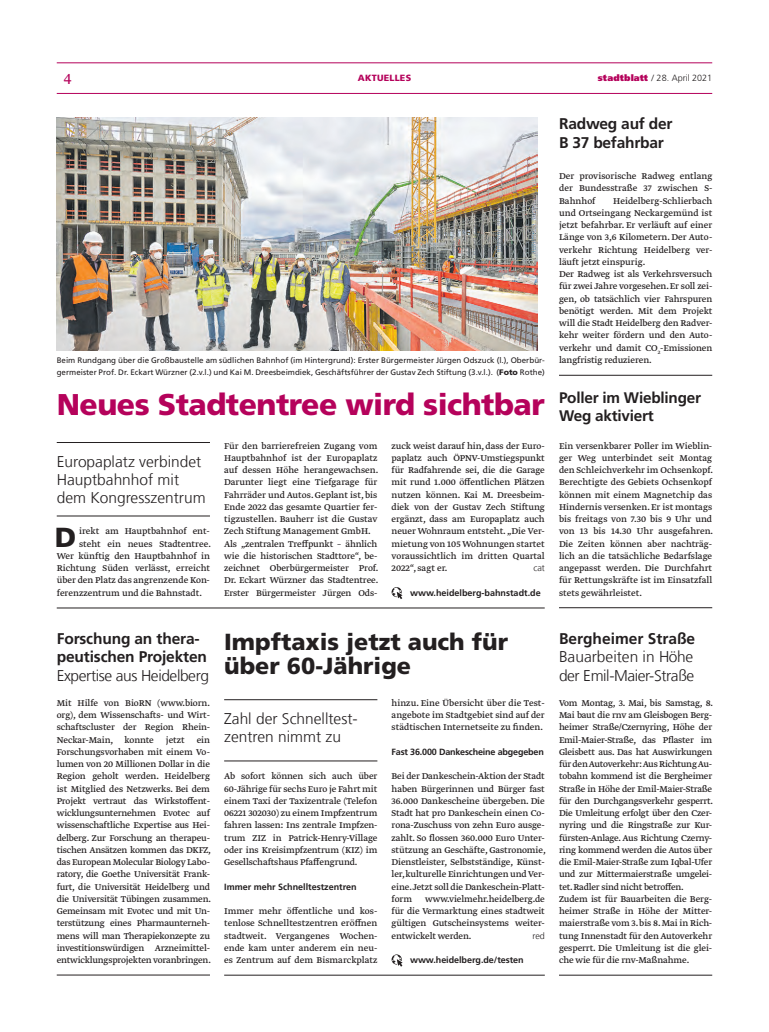
<style>
.page{position:relative;width:769px;height:1032px;background:#fff}
.page>*{position:absolute;margin:0;border:0;box-sizing:border-box;transform-origin:0 0}
.t1{font:900 30px "Frutiger LT Std";letter-spacing:-.015em;color:#b5025b}
.t2{font:900 27.5px "Frutiger LT Std";color:#231f20}
.t3{font:900 23.2px/24.5px "Frutiger LT Std";color:#231f20}
.t4{font:300 18px "Greta Text Std";color:#b5025b}
.t5{font:300 15.5px/18px "Frutiger LT Com";color:#231f20}
.t6{font:700 15.5px/18.4px "Frutiger LT Com";letter-spacing:-.01em;color:#231f20}
.t7{font:300 15.5px/18.4px "Frutiger LT Com";letter-spacing:-.025em;color:#231f20}
.t8{font:700 15.3px/18.4px "Frutiger LT Com";letter-spacing:-.015em;color:#231f20}
.t9{font:10px/12.2px "Greta Text Std";letter-spacing:-.01em;color:#231f20;text-align:justify}
.t10{font:700 9px "Frutiger LT Com";letter-spacing:-.005em;color:#231f20}
.t11{font:300 9px "Frutiger LT Com";color:#231f20}
.t12{font:900 9px "Frutiger LT Std";letter-spacing:.025em;color:#b5025b}
.t13{font:8px/12.2px "Frutiger LT Pro";color:#231f20}
.s1{font-family:"Frutiger LT Pro";font-weight:900;color:#b5025b}
.s2{font-family:"Frutiger LT Std";font-weight:900}
</style>
<div class="page">
<hr style="left:57px;top:63px;width:654px;height:1px;background:#b5025b">
<hr style="left:57px;top:93px;width:654px;height:1px;background:#b5025b">
<hr style="left:57px;top:442px;width:153px;height:1px;background:#231f20">
<hr style="left:57px;top:516px;width:153px;height:1px;background:#231f20">
<svg style="left:391px;top:587px;width:11px;height:12px"></svg>
<img style="left:57px;top:117px;width:480px;height:234px">
<hr style="left:57px;top:608px;width:487px;height:1px;background:#231f20">
<hr style="left:558px;top:607px;width:153px;height:1px;background:#231f20">
<hr style="left:558px;top:375px;width:153px;height:1px;background:#231f20">
<hr style="left:57px;top:975px;width:153px;height:1px;background:#231f20">
<hr style="left:558px;top:975px;width:153px;height:1px;background:#231f20">
<hr style="left:224px;top:699px;width:153px;height:1px;background:#231f20">
<hr style="left:224px;top:761px;width:153px;height:1px;background:#231f20">
<svg style="left:391px;top:954px;width:11px;height:12px"></svg>
<hr style="left:224px;top:975px;width:320px;height:1px;background:#231f20">
<h3 class="t4" style="left:64px;top:68px;width:9px">4</h3>
<p class="t12" style="left:357px;top:73px;width:55px">AKTUELLES</p>
<p class="t11" style="left:597px;top:73px;width:116px"><span class="s1">stadtblatt</span> / 28. April 2021</p>
<p class="t13" style="left:57px;top:354px;width:489px">Beim Rundgang über die Großbaustelle am südlichen Bahnhof (im Hintergrund): Erster Bürgermeister Jürgen Odszuck (l.), Oberbür&shy;germeister Prof. Dr. Eckart Würzner (2.v.l.) und Kai M. Dreesbeimdiek, Geschäftsführer der Gustav Zech Stiftung (3.v.l.). (<span class="s2">Foto</span> Rothe)</p>
<h1 class="t1" style="left:57px;top:386px;width:489px">Neues Stadtentree wird sichtbar</h1>
<h3 class="t5" style="left:57px;top:452px;width:150px">Europaplatz verbindet<br>Hauptbahnhof mit dem Kongresszentrum</h3>
<h2 class="t2" style="left:55px;top:520px;width:23px">D</h2>
<p class="t9" style="left:79px;top:526px;width:132px">irekt am Hauptbahnhof ent-</p>
<p class="t9" style="left:79px;top:538px;width:133px">steht ein neues Stadtentree.</p>
<p class="t9" style="left:57px;top:550px;width:155px">Wer künftig den Hauptbahnhof in</p>
<p class="t9" style="left:57px;top:562px;width:155px">Richtung Süden verlässt, erreicht</p>
<p class="t9" style="left:57px;top:575px;width:155px">über den Platz das angrenzende Kon-</p>
<p class="t9" style="left:57px;top:587px;width:147px">ferenzzentrum und die Bahnstadt.</p>
<h3 class="t6" style="left:57px;top:629px;width:152px">Forschung an thera&shy;peutischen Projekten</h3>
<h3 class="t7" style="left:57px;top:666px;width:154px">Expertise aus Heidelberg</h3>
<p class="t9" style="left:57px;top:697px;width:156px">Mit Hilfe von BioRN (www.biorn. org), dem Wissenschafts- und Wirt&shy;schaftscluster der Region Rhein-Neckar-Main, konnte jetzt ein Forschungsvorhaben mit einem Vo&shy;lumen von 20 Millionen Dollar in die Region geholt werden. Heidelberg ist Mitglied des Netzwerks. Bei dem Projekt vertraut das Wirkstoffent&shy;wicklungsunternehmen Evotec auf wissenschaftliche Expertise aus Hei&shy;delberg. Zur Forschung an therapeu&shy;tischen Ansätzen kommen das DKFZ, das European Molecular Biology Labo&shy;ratory, die Goethe Universität Frank&shy;furt, die Universität Heidelberg und die Universität Tübingen zusammen.<br>Gemeinsam mit Evotec und mit Un&shy;terstützung eines Pharmaunterneh&shy;mens will man Therapiekonzepte zu investitionswürdigen Arzneimittel&shy;entwicklungsprojekten voranbringen.</p>
<p class="t9" style="left:224px;top:440px;width:156px;text-align:left">Für den barrierefreien Zugang vom Hauptbahnhof ist der Europaplatz auf dessen Höhe herangewachsen.<br>Darunter liegt eine Tiefgarage für Fahrräder und Autos. Geplant ist, bis Ende 2022 das gesamte Quartier fer&shy;tigzustellen. Bauherr ist die Gustav Zech Stiftung Management GmbH.<br>Als „zentralen Treffpunkt – ähnlich wie die historischen Stadttore“, be&shy;zeichnet Oberbürgermeister Prof.<br>Dr. Eckart Würzner das Stadtentree.<br>Erster Bürgermeister Jürgen Ods-</p>
<p class="t9" style="left:391px;top:440px;width:155px">zuck weist darauf hin, dass der Euro&shy;paplatz auch ÖPNV-Umstiegspunkt für Radfahrende sei, die die Garage mit rund 1.000 öffentlichen Plätzen nutzen können. Kai M. Dreesbeim&shy;diek von der Gustav Zech Stiftung ergänzt, dass am Europaplatz auch neuer Wohnraum entsteht. „Die Ver&shy;mietung von 105 Wohnungen startet voraussichtlich im dritten Quartal 2022“, sagt er.</p>
<p class="t11" style="left:533px;top:563px;width:13px">cat</p>
<p class="t10" style="left:410px;top:587px;width:132px">www.heidelberg-bahnstadt.de</p>
<h3 class="t3" style="left:224px;top:629px;width:285px">Impftaxis jetzt auch für über 60-Jährige</h3>
<h3 class="t5" style="left:224px;top:709px;width:135px">Zahl der Schnelltest&shy;zentren nimmt zu</h3>
<p class="t9" style="left:224px;top:771px;width:155px">Ab sofort können sich auch über 60-Jährige für sechs Euro je Fahrt mit einem Taxi der Taxizentrale (Telefon 06221 302030) zu einem Impfzentrum fahren lassen: Ins zentrale Impfzen&shy;trum ZIZ in Patrick-Henry-Village oder ins Kreisimpfzentrum (KIZ) im Gesellschaftshaus Pfaffengrund.</p>
<p class="t10" style="left:224px;top:881px;width:134px">Immer mehr Schnelltestzentren</p>
<p class="t9" style="left:224px;top:905px;width:155px">Immer mehr öffentliche und kos&shy;tenlose Schnelltestzentren eröffnen stadtweit. Vergangenes Wochen&shy;ende kam unter anderem ein neu&shy;es Zentrum auf dem Bismarckplatz</p>
<p class="t9" style="left:391px;top:697px;width:155px">hinzu. Eine Übersicht über die Test&shy;angebote im Stadtgebiet sind auf der städtischen Internetseite zu finden.</p>
<p class="t10" style="left:391px;top:746px;width:154px">Fast 36.000 Dankescheine abgegeben</p>
<p class="t9" style="left:391px;top:771px;width:156px">Bei der Dankeschein-Aktion der Stadt haben Bürgerinnen und Bürger fast 36.000 Dankescheine übergeben. Die Stadt hat pro Dankeschein einen Co&shy;rona-Zuschuss von zehn Euro ausge&shy;zahlt. So flossen 360.000 Euro Unter&shy;stützung an Geschäfte, Gastronomie, Dienstleister, Selbstständige, Künst&shy;ler, kulturelle Einrichtungen und Ver&shy;eine. Jetzt soll die Dankeschein-Platt&shy;form</p>
<p class="t9" style="left:391px;top:893px;width:155px;text-indent:33px">www.vielmehr.heidelberg.de für die Vermarktung eines stadtweit gültigen Gutscheinsystems weiter&shy;entwickelt werden.</p>
<p class="t11" style="left:532px;top:930px;width:14px">red</p>
<p class="t10" style="left:410px;top:954px;width:115px">www.heidelberg.de/testen</p>
<h3 class="t6" style="left:559px;top:115px;width:115px">Radweg auf der<br>B 37 befahrbar</h3>
<p class="t9" style="left:559px;top:171px;width:155px">Der provisorische Radweg entlang der Bundesstraße 37 zwischen S-Bahnhof</p>
<p class="t9" style="left:559px;top:195px;width:155px;text-align:left;text-indent:54px">Heidelberg-Schlierbach und Ortseingang Neckargemünd ist jetzt befahrbar. Er verläuft auf einer Länge von 3,6 Kilometern. Der Auto&shy;verkehr Richtung Heidelberg ver&shy;läuft jetzt einspurig.<br>Der Radweg ist als Verkehrsversuch für zwei Jahre vorgesehen. Er soll zei&shy;gen, ob tatsächlich vier Fahrspuren benötigt werden. Mit dem Projekt will die Stadt Heidelberg den Radver&shy;kehr weiter fördern und den Auto&shy;verkehr und damit CO<sub>2</sub>-Emissionen langfristig reduzieren.</p>
<h3 class="t8" style="left:558px;top:388px;width:143px">Poller im Wieblinger<br>Weg aktiviert</h3>
<p class="t9" style="left:558px;top:440px;width:156px">Ein versenkbarer Poller im Wieblin&shy;ger Weg unterbindet seit Montag den Schleichverkehr im Ochsenkopf.<br>Berechtigte des Gebiets Ochsenkopf können mit einem Magnetchip das Hindernis versenken. Er ist montags bis freitags von 7.30 bis 9 Uhr und von 13 bis 14.30 Uhr ausgefahren.<br>Die Zeiten können aber nachträg&shy;lich an die tatsächliche Bedarfslage angepasst werden. Die Durchfahrt für Rettungskräfte ist im Einsatzfall stets gewährleistet.</p>
<h3 class="t6" style="left:558px;top:629px;width:138px">Bergheimer Straße</h3>
<h3 class="t7" style="left:558px;top:648px;width:137px">Bauarbeiten in Höhe der Emil-Maier-Straße</h3>
<p class="t9" style="left:558px;top:697px;width:156px;text-align:left">Vom Montag, 3. Mai, bis Samstag, 8.<br>Mai baut die rnv am Gleisbogen Berg&shy;heimer Straße/Czernyring, Höhe der Emil-Maier-Straße, das Pflaster im Gleisbett aus. Das hat Auswirkungen für den Autoverkehr: Aus Richtung Au&shy;tobahn kommend ist die Bergheimer Straße in Höhe der Emil-Maier-Straße für den Durchgangsverkehr gesperrt.<br>Die Umleitung erfolgt über den Czer&shy;nyring und die Ringstraße zur Kur&shy;fürsten-Anlage. Aus Richtung Czerny&shy;ring kommend werden die Autos über die Emil-Maier-Straße zum Iqbal-Ufer und zur Mittermaierstraße umgelei&shy;tet. Radler sind nicht betroffen.<br>Zudem ist für Bauarbeiten die Berg&shy;heimer Straße in Höhe der Mitter&shy;maierstraße vom 3. bis 8. Mai in Rich&shy;tung Innenstadt für den Autoverkehr gesperrt. Die Umleitung ist die glei&shy;che wie für die rnv-Maßnahme.</p>
</div>
